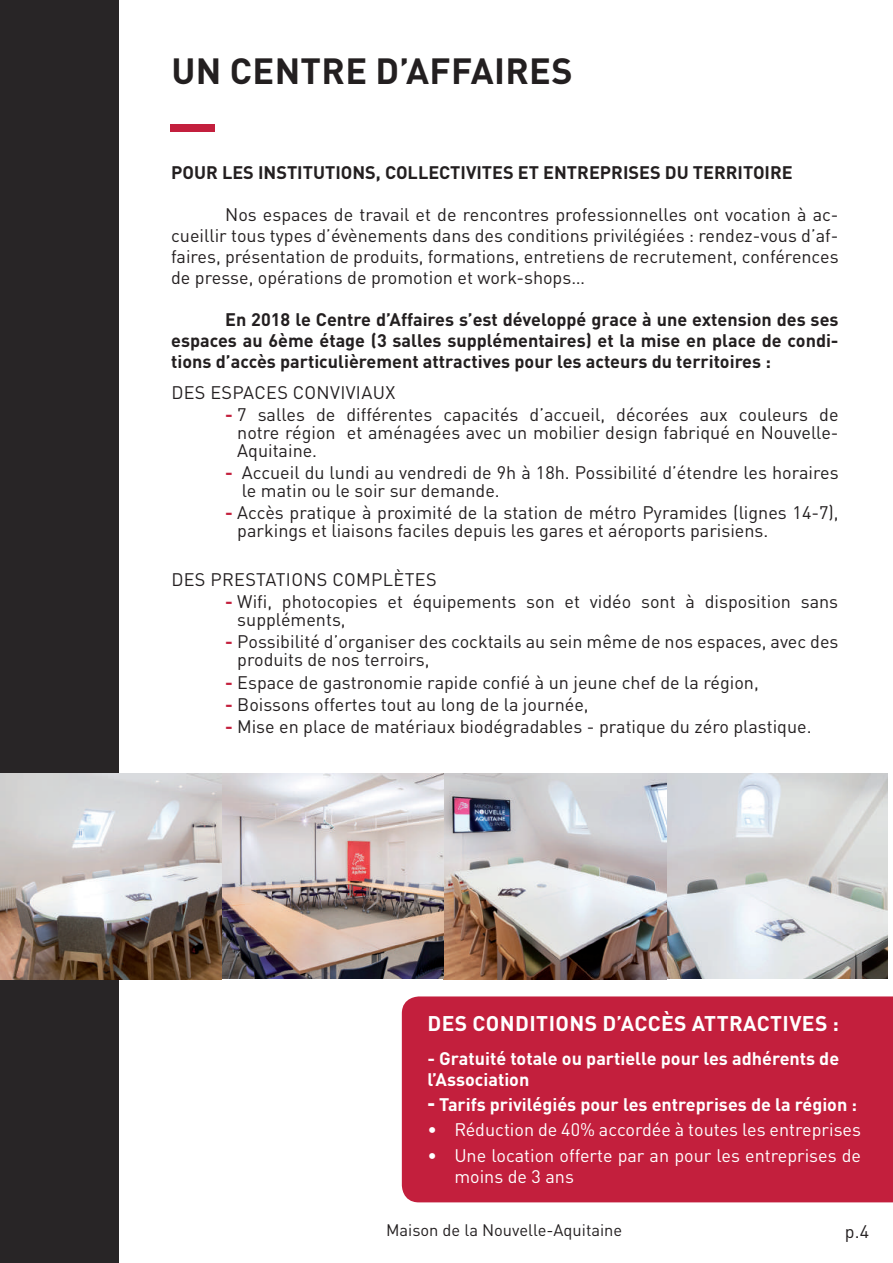
<style>
.page{position:relative;width:893px;height:1263px;background:#fff}
.page>*{position:absolute;margin:0;border:0;box-sizing:border-box;transform-origin:0 0}
.t1{font:700 36px "DIN Pro";letter-spacing:.01em;color:#231f20}
.t2{font:700 21px "DIN Pro";letter-spacing:.02em;color:#fff}
.t3{font:18px/18px "DIN Pro";color:#231f20}
.t4{font:700 18px/21px "DIN Pro";color:#231f20;text-align:justify}
.t5{font:700 18px/21px "DIN Pro";color:#fff}
.t6{font:18px/21px "DIN Pro";color:#fff}
.t7{font:18px "DIN Pro";letter-spacing:.02em;color:#231f20}
.t8{font:16.5px "DIN Pro";color:#231f20}
.s1{font-weight:700;color:#c31f3d}
.s2{font-weight:900}
</style>
<div class="page">
<div style="left:0;top:0;width:119px;height:1263px;background:#282526"></div>
<div style="left:402px;top:996px;width:491px;height:206px;background:#c31f3d"></div>
<img style="left:0;top:774px;width:888px;height:206px">
<div style="left:170px;top:124px;width:44px;height:8px;background:#c31f3d"></div>
<h1 class="t1" style="left:172px;top:41px;width:403px">UN CENTRE D’AFFAIRES</h1>
<p class="t4" style="left:171px;top:160px;width:623px">POUR LES INSTITUTIONS, COLLECTIVITES ET ENTREPRISES DU TERRITOIRE</p>
<p class="t3" style="left:171px;top:202px;width:669px;line-height:21px;text-align:justify;text-indent:54px">Nos espaces de travail et de rencontres professionnelles ont vocation à ac&shy;cueillir tous types d’évènements dans des conditions privilégiées : rendez-vous d’af&shy;faires, présentation de produits, formations, entretiens de recrutement, conférences de presse, opérations de promotion et work-shops…</p>
<p class="t4" style="left:171px;top:307px;width:669px;text-indent:54px">En 2018 le Centre d’Affaires s’est développé grace à une extension des ses espaces au 6ème étage (3 salles supplémentaires) et la mise en place de condi&shy;tions d’accès particulièrement attractives pour les acteurs du territoires :</p>
<p class="t7" style="left:171px;top:378px;width:225px">DES ESPACES CONVIVIAUX</p>
<p class="t3" style="left:237px;top:403px;width:603px;text-align:justify;text-indent:-12px"><span class="s1">-</span> 7 salles de différentes capacités d’accueil, décorées aux couleurs de notre région et aménagées avec un mobilier design fabriqué en Nouvelle-Aquitaine.</p>
<p class="t3" style="left:242px;top:462px;width:598px;text-indent:-17px"><span class="s1">-</span> Accueil du lundi au vendredi de 9h à 18h. Possibilité d’étendre les horaires le matin ou le soir sur demande.</p>
<p class="t3" style="left:237px;top:502px;width:603px;text-indent:-12px"><span class="s1">-</span> Accès pratique à proximité de la station de métro Pyramides (lignes 14-7), parkings et liaisons faciles depuis les gares et aéroports parisiens.</p>
<p class="t7" style="left:171px;top:565px;width:267px">DES PRESTATIONS COMPLÈTES</p>
<p class="t3" style="left:237px;top:591px;width:602px;text-indent:-12px"><span class="s1">-</span> Wifi, photocopies et équipements son et vidéo sont à disposition sans suppléments,</p>
<p class="t3" style="left:237px;top:631px;width:603px;text-indent:-12px"><span class="s1">-</span> Possibilité d’organiser des cocktails au sein même de nos espaces, avec des produits de nos terroirs,</p>
<p class="t3" style="left:225px;top:671px;width:535px"><span class="s1">-</span> Espace de gastronomie rapide confié à un jeune chef de la région,</p>
<p class="t3" style="left:225px;top:694px;width:365px"><span class="s1">-</span> Boissons offertes tout au long de la journée,</p>
<p class="t3" style="left:225px;top:716px;width:588px"><span class="s1">-</span> Mise en place de matériaux biodégradables - pratique du zéro plastique.</p>
<p class="t2" style="left:428px;top:1006px;width:413px">DES CONDITIONS D’ACCÈS ATTRACTIVES :</p>
<p class="t5" style="left:427px;top:1045px;width:413px">- Gratuité totale ou partielle pour les adhérents de l’Association</p>
<p class="t5" style="left:427px;top:1092px;width:431px"><span class="s2">-</span> Tarifs privilégiés pour les entreprises de la région :</p>
<p class="t6" style="left:427px;top:1117px;width:435px">• Réduction de 40% accordée à toutes les entreprises</p>
<p class="t6" style="left:454px;top:1143px;width:408px;text-indent:-27px">• Une location offerte par an pour les entreprises de moins de 3 ans</p>
<p class="t8" style="left:386px;top:1217px;width:238px">Maison de la Nouvelle-Aquitaine</p>
<p class="t3" style="left:845px;top:1220px;width:26px">p.4</p>
</div>
